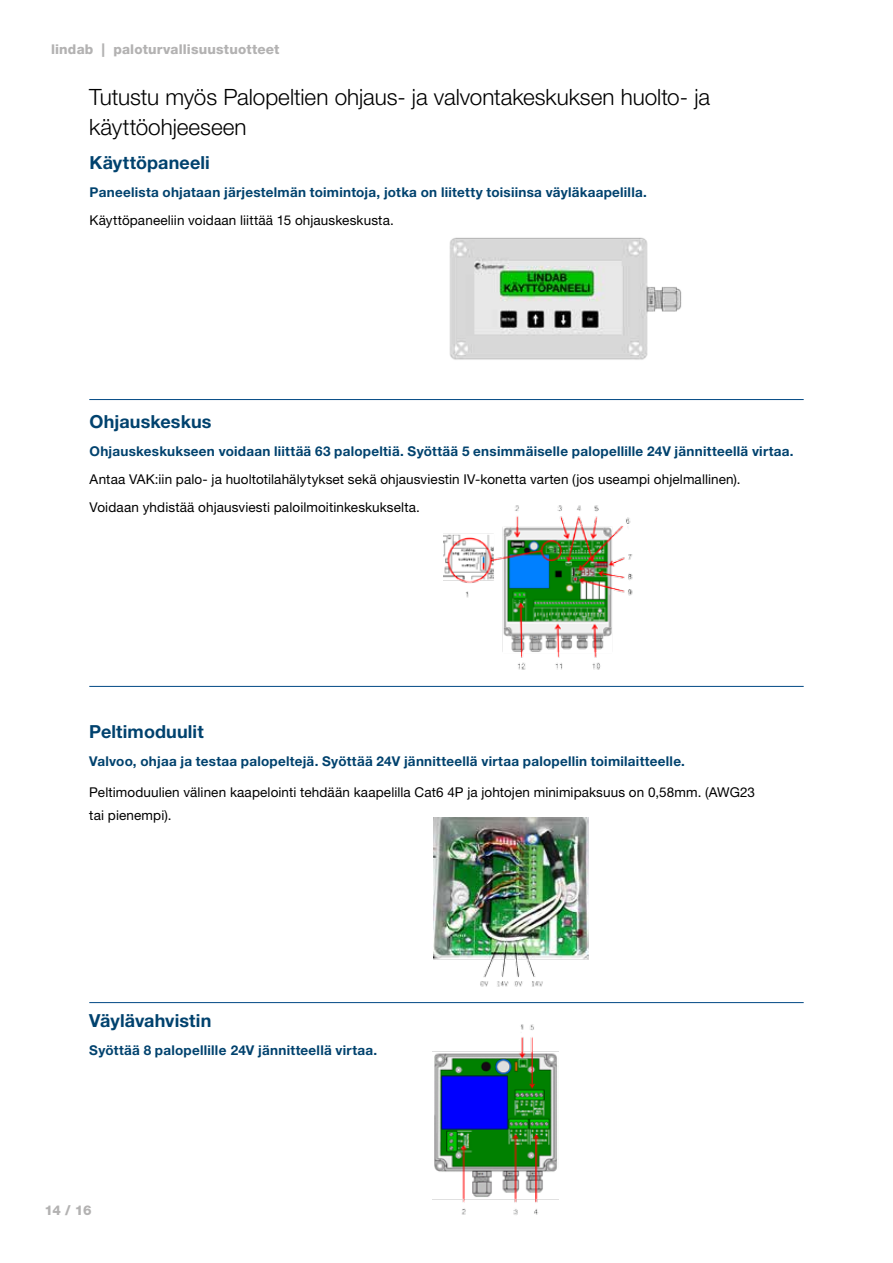
<style>
.page{position:relative;width:893px;height:1263px;background:#fff}
.page>*{position:absolute;margin:0;border:0;box-sizing:border-box;transform-origin:0 0}
.t1{font:300 22.5px/30px "Helvetica Neue LT Pro";letter-spacing:-.005em;color:#000}
.t2{font:700 18px "Helvetica Neue LT Pro";letter-spacing:.005em;color:#00426e}
.t3{font:700 13.5px "Helvetica Neue LT Pro";letter-spacing:.015em;color:#00426e}
.t4{font:13.5px/22.5px "Helvetica Neue LT Pro";letter-spacing:.01em;color:#000}
.t5{font:800 13.5px "Helvetica Neue LT Pro";letter-spacing:.015em;color:#b3b2b2}
</style>
<div class="page">
<hr style="left:89px;top:686px;width:715px;height:1px;background:#004884">
<hr style="left:89px;top:399px;width:715px;height:1px;background:#004884">
<hr style="left:89px;top:1002px;width:715px;height:1px;background:#004884">
<img style="left:449px;top:237px;width:233px;height:123px">
<img style="left:433px;top:817px;width:156px;height:170px">
<img style="left:433px;top:1024px;width:126px;height:191px">
<img style="left:443px;top:505px;width:190px;height:165px">
<p class="t5" style="left:51px;top:41px;width:230px">lindab | paloturvallisuustuotteet</p>
<h1 class="t1" style="left:89px;top:82px;width:622px">Tutustu myös Palopeltien ohjaus- ja valvontakeskuksen huolto- ja käyttöohjeeseen</h1>
<h2 class="t2" style="left:90px;top:151px;width:122px">Käyttöpaneeli</h2>
<p class="t3" style="left:90px;top:184px;width:559px">Paneelista ohjataan järjestelmän toimintoja, jotka on liitetty toisiinsa väyläkaapelilla.</p>
<p class="t4" style="left:90px;top:209px;width:306px">Käyttöpaneeliin voidaan liittää 15 ohjauskeskusta.</p>
<h2 class="t2" style="left:90px;top:410px;width:123px">Ohjauskeskus</h2>
<p class="t3" style="left:90px;top:443px;width:706px">Ohjauskeskukseen voidaan liittää 63 palopeltiä. Syöttää 5 ensimmäiselle palopellille 24V jännitteellä virtaa.</p>
<p class="t4" style="left:90px;top:465px;width:652px;line-height:28px">Antaa VAK:iin palo- ja huoltotilahälytykset sekä ohjausviestin IV-konetta varten (jos useampi ohjelmallinen).<br>Voidaan yhdistää ohjausviesti paloilmoitinkeskukselta.</p>
<h2 class="t2" style="left:89px;top:720px;width:116px">Peltimoduulit</h2>
<p class="t3" style="left:89px;top:753px;width:597px">Valvoo, ohjaa ja testaa palopeltejä. Syöttää 24V jännitteellä virtaa palopellin toimilaitteelle.</p>
<p class="t4" style="left:89px;top:781px;width:667px">Peltimoduulien välinen kaapelointi tehdään kaapelilla Cat6 4P ja johtojen minimipaksuus on 0,58mm. (AWG23 tai pienempi).</p>
<h2 class="t2" style="left:89px;top:1009px;width:124px">Väylävahvistin</h2>
<p class="t3" style="left:89px;top:1041px;width:289px">Syöttää 8 palopellille 24V jännitteellä virtaa.</p>
<p class="t5" style="left:45px;top:1202px;width:48px">14 / 16</p>
</div>
